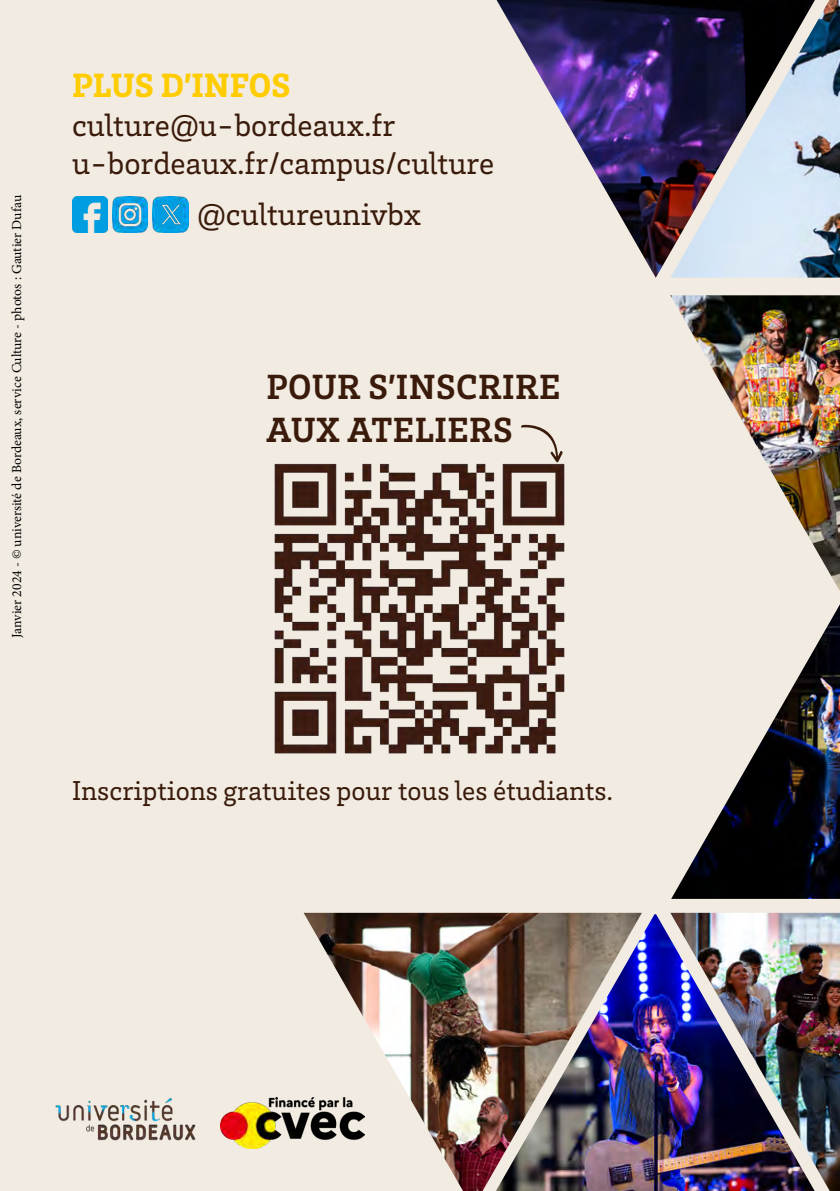
<style>
.page{position:relative;width:840px;height:1191px;background:#fff}
.page>*{position:absolute;margin:0;border:0;box-sizing:border-box;transform-origin:0 0}
.t1{font:700 35.8px/43px "Brix Slab";letter-spacing:.015em;color:#3a1b0b}
.t2{font:900 34.4px "Brix Slab";color:#fc0}
.t3{font:32.2px/38.6px "Brix Slab";color:#3a1b0b}
.t4{font:28px "Brix Slab";color:#3a1b0b}
.t5{font:13.6px "Minion Pro";color:#000}
</style>
<div class="page">
<div style="left:0;top:0;width:839px;height:1191px;background:#f1ebe1"></div>
<img style="left:814px;top:0;width:25px;height:278px">
<img style="left:304px;top:912px;width:337px;height:279px">
<img style="left:274px;top:462px;width:291px;height:292px">
<svg style="left:521px;top:425px;width:42px;height:37px"></svg>
<img style="left:55px;top:1098px;width:141px;height:43px">
<img style="left:220px;top:1097px;width:144px;height:51px">
<img style="left:72px;top:197px;width:35px;height:35px">
<img style="left:112px;top:197px;width:35px;height:35px">
<img style="left:153px;top:197px;width:35px;height:35px">
<img style="left:158px;top:198px;width:26px;height:33px">
<img style="left:670px;top:912px;width:169px;height:279px">
<img style="left:670px;top:295px;width:169px;height:294px">
<img style="left:495px;top:914px;width:319px;height:277px">
<img style="left:671px;top:606px;width:168px;height:293px">
<img style="left:496px;top:0;width:318px;height:278px">
<p class="t5" style="left:8px;top:638px;width:444px;rotate:-90deg">Janvier 2024 - © université de Bordeaux, service Culture - photos : Gautier Dufau</p>
<h2 class="t2" style="left:72px;top:63px;width:220px">PLUS D’INFOS</h2>
<h3 class="t3" style="left:72px;top:104px;width:423px">culture@u-bordeaux.fr u-bordeaux.fr/campus/culture</h3>
<h3 class="t3" style="left:197px;top:194px;width:226px">@cultureunivbx</h3>
<h1 class="t1" style="left:266px;top:364px;width:295px">POUR S’INSCRIRE<br>AUX ATELIERS</h1>
<h3 class="t4" style="left:72px;top:772px;width:542px">Inscriptions gratuites pour tous les étudiants.</h3>
</div>
